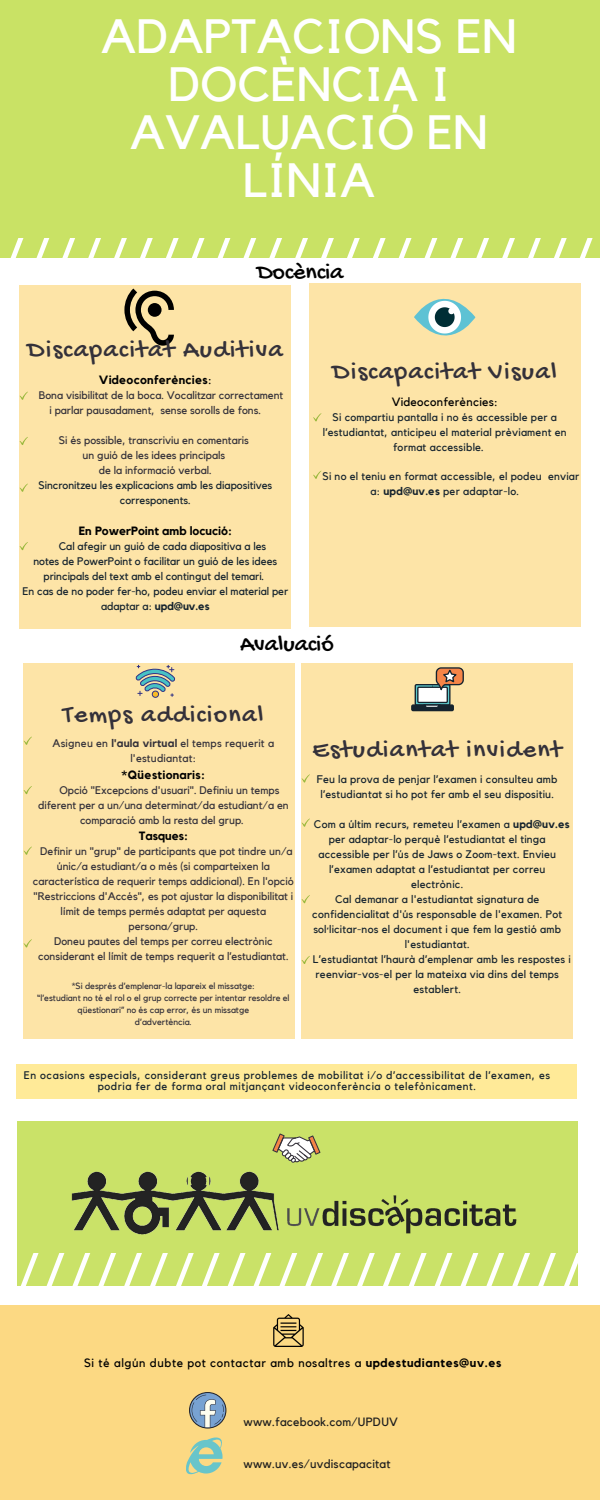
<style>
.page{position:relative;width:600px;height:1500px;background:#fff}
.page>*{position:absolute;margin:0;border:0;box-sizing:border-box;transform-origin:0 0}
.t1{font:48px/48px "Kollektif";color:#fff;text-align:center}
.t2{font:26px "Gochi Hand";letter-spacing:.05em;color:#34313a}
.t3{font:24px "Gochi Hand";color:#000}
.t4{font:12px "Kollektif";letter-spacing:.05em;color:#000}
.t5{font:12px "Kollektif";letter-spacing:.02em;color:#1f1f1f}
.t6{font:700 12px "Kollektif";letter-spacing:.02em;color:#000}
.t7{font:700 12px "Kollektif";color:#000}
.t8{font:12px "Kollektif";letter-spacing:.02em;color:#000}
.t9{font:11px/15px "Kollektif";letter-spacing:.02em;color:#15232e;text-align:center}
.t10{font:11px/15px "Kollektif";color:#34313a;text-align:center}
.t11{font:11px/15px "Kollektif";color:#15232e;text-align:center}
.t12{font:11px/10.5px "Kollektif";letter-spacing:.05em;color:#15232e;text-align:center}
.t13{font:11px/15px "Kollektif";letter-spacing:.02em;color:#34313a;text-align:center}
.t14{font:9px/12px "Kollektif";color:#34313a;text-align:center}
.s1{font-weight:400}
.s2{font-weight:700}
</style>
<div class="page">
<div style="left:0;top:0;width:600px;height:257px;background:#c9e265"></div>
<div style="left:0;top:1305px;width:600px;height:195px;background:#fcd983"></div>
<div style="left:19px;top:285px;width:272px;height:344px;background:#fde4a7"></div>
<div style="left:24px;top:663px;width:271px;height:376px;background:#fde4a7"></div>
<div style="left:309px;top:283px;width:271px;height:344px;background:#fde4a7"></div>
<div style="left:302px;top:663px;width:271px;height:376px;background:#fde4a7"></div>
<div style="left:17px;top:1121px;width:561px;height:164px;background:#c9e265"></div>
<svg style="left:17px;top:1254px;width:561px;height:32px"></svg>
<svg style="left:0;top:239px;width:600px;height:119px"></svg>
<svg style="left:186px;top:1437px;width:37px;height:38px"></svg>
<svg style="left:189px;top:1392px;width:37px;height:37px"></svg>
<svg style="left:20px;top:392px;width:8px;height:8px"></svg>
<svg style="left:313px;top:413px;width:8px;height:8px"></svg>
<svg style="left:20px;top:484px;width:8px;height:8px"></svg>
<svg style="left:20px;top:542px;width:8px;height:8px"></svg>
<svg style="left:20px;top:437px;width:8px;height:8px"></svg>
<svg style="left:313px;top:471px;width:8px;height:8px"></svg>
<svg style="left:24px;top:786px;width:8px;height:8px"></svg>
<svg style="left:24px;top:847px;width:8px;height:8px"></svg>
<svg style="left:24px;top:737px;width:8px;height:8px"></svg>
<svg style="left:24px;top:939px;width:8px;height:8px"></svg>
<svg style="left:302px;top:774px;width:8px;height:9px"></svg>
<svg style="left:302px;top:818px;width:8px;height:9px"></svg>
<svg style="left:302px;top:956px;width:8px;height:8px"></svg>
<svg style="left:302px;top:895px;width:8px;height:8px"></svg>
<div style="left:16px;top:1064px;width:561px;height:35px;background:#ffea98"></div>
<img style="left:71px;top:1171px;width:446px;height:64px">
<img style="left:273px;top:1315px;width:31px;height:31px">
<svg style="left:272px;top:1134px;width:48px;height:29px"></svg>
<div style="left:152px;top:691px;width:7px;height:7px;border:1px solid #303185;border-radius:50%"></div>
<svg style="left:135px;top:665px;width:40px;height:31px"></svg>
<div style="left:415px;top:684px;width:36px;height:22px;border:1px solid #15232e"></div>
<div style="left:418px;top:687px;width:29px;height:15px;background:#fff"></div>
<div style="left:417px;top:687px;width:31px;height:16px;border:1px solid #15232e"></div>
<div style="left:412px;top:705px;width:41px;height:6px;background:#15232e"></div>
<div style="left:411px;top:704px;width:43px;height:7px;border:1px solid #15232e"></div>
<svg style="left:422px;top:667px;width:42px;height:42px"></svg>
<p class="t1" style="left:101px;top:14px;width:417px">ADAPTACIONS EN<br>DOCÈNCIA I<br>AVALUACIÓ EN<br>LÍNIA</p>
<p class="t3" style="left:257px;top:260px;width:88px">Docència</p>
<p class="t2" style="left:28px;top:336px;width:257px">Discapacitat Auditiva</p>
<p class="t6" style="left:99px;top:374px;width:114px">Videoconferències<span class="s1">:</span></p>
<p class="t10" style="left:39px;top:388px;width:246px">Bona visibilitat de la boca. Vocalitzar correctament</p>
<p class="t10" style="left:50px;top:403px;width:213px">i parlar pausadament, sense sorolls de fons.</p>
<p class="t10" style="left:59px;top:433px;width:192px">Si és possible, transcriviu en comentaris</p>
<p class="t10" style="left:83px;top:448px;width:144px">un guió de les idees principals</p>
<p class="t10" style="left:99px;top:463px;width:115px">de la informació verbal.</p>
<p class="t11" style="left:38px;top:478px;width:235px">Sincronitzeu les explicacions amb les diapositives corresponents.</p>
<p class="t7" style="left:79px;top:526px;width:155px">En PowerPoint amb locució:</p>
<p class="t11" style="left:59px;top:539px;width:209px">Cal afegir un guió de cada diapositiva a les</p>
<p class="t11" style="left:33px;top:554px;width:245px">notes de PowerPoint o facilitar un guió de les idees principals del text amb el contingut del temari.</p>
<p class="t11" style="left:23px;top:584px;width:267px">En cas de no poder fer-ho, podeu enviar el material per adaptar a: <span class="s2">upd@uv.es</span></p>
<p class="t2" style="left:333px;top:358px;width:226px">Discapacitat Visual</p>
<p class="t8" style="left:392px;top:397px;width:108px">Videoconferències:</p>
<p class="t9" style="left:333px;top:410px;width:226px">Si compartiu pantalla i no és accessible per a</p>
<p class="t9" style="left:323px;top:425px;width:245px">l’estudiantat, anticipeu el material prèviament en</p>
<p class="t9" style="left:393px;top:440px;width:92px">format accessible.</p>
<p class="t9" style="left:371px;top:469px;width:210px;text-align:left;text-indent:-48px">Si no el teniu en format accessible, el podeu enviar a: <span class="s2">upd@uv.es</span> per adaptar-lo.</p>
<p class="t3" style="left:240px;top:631px;width:95px">Avaluació</p>
<p class="t2" style="left:63px;top:701px;width:202px">Temps addicional</p>
<p class="t13" style="left:52px;top:736px;width:223px">Asigneu en <span class="s2">l'aula virtual</span> el temps requerit a l'estudiantat:</p>
<p class="t6" style="left:122px;top:769px;width:85px">*Qüestionaris:</p>
<p class="t10" style="left:59px;top:783px;width:222px">Opció "Excepcions d'usuari". Definiu un temps</p>
<p class="t10" style="left:38px;top:798px;width:252px">diferent per a un/una determinat/da estudiant/a en</p>
<p class="t10" style="left:80px;top:813px;width:165px">comparació amb la resta del grup.</p>
<p class="t7" style="left:139px;top:831px;width:51px">Tasques:</p>
<p class="t10" style="left:33px;top:844px;width:263px">Definir un "grup" de participants que pot tindre un/a únic/a estudiant/a o més (si comparteixen la característica de requerir temps addicional). En l'opció "Restriccions d'Accés", es pot ajustar la disponibilitat i límit de temps permés adaptat per aquesta persona/grup.</p>
<p class="t10" style="left:38px;top:934px;width:252px">Doneu pautes del temps per correu electrònic considerant el límit de temps requerit a l’estudiantat.</p>
<p class="t14" style="left:72px;top:980px;width:185px">*Si després d’emplenar-la lapareix el missatge:</p>
<p class="t14" style="left:37px;top:992px;width:254px">“l’estudiant no té el rol o el grup correcte per intentar resoldre el qüestionari” no és cap error, és un missatge</p>
<p class="t14" style="left:135px;top:1016px;width:58px">d’advertència.</p>
<p class="t2" style="left:313px;top:736px;width:251px">Estudiantat invident</p>
<p class="t9" style="left:317px;top:772px;width:242px">Feu la prova de penjar l’examen i consulteu amb</p>
<p class="t9" style="left:321px;top:787px;width:235px">l’estudiantat si ho pot fer amb el seu dispositiu.</p>
<p class="t9" style="left:314px;top:817px;width:257px">Com a últim recurs, remeteu l’examen a <span class="s2">upd@uv.es</span></p>
<p class="t9" style="left:329px;top:832px;width:218px">per adaptar-lo perquè l’estudiantat el tinga</p>
<p class="t9" style="left:318px;top:847px;width:239px">accessible per l’ús de Jaws o Zoom-text. Envieu</p>
<p class="t9" style="left:329px;top:862px;width:218px">l’examen adaptat a l’estudiantat per correu</p>
<p class="t9" style="left:411px;top:877px;width:54px">electrònic.</p>
<p class="t9" style="left:312px;top:892px;width:252px">Cal demanar a l'estudiantat signatura de confidencialitat d'ús responsable de l'examen. Pot sol·licitar-nos el document i que fem la gestió amb l'estudiantat.</p>
<p class="t9" style="left:313px;top:952px;width:259px">L’estudiantat l’haurà d’emplenar amb les respostes i</p>
<p class="t9" style="left:316px;top:967px;width:245px">reenviar-vos-el per la mateixa via dins del temps establert.</p>
<p class="t12" style="left:24px;top:1071px;width:528px">En ocasions especials, considerant greus problemes de mobilitat i/o d’accessibilitat de l’examen, es podria fer de forma oral mitjançant videoconferència o telefònicament.</p>
<p class="t4" style="left:84px;top:1357px;width:419px">Si té algún dubte pot contactar amb nosaltres a <span class="s2">updestudiantes@uv.es</span></p>
<p class="t5" style="left:244px;top:1416px;width:156px">www.facebook.com/UPDUV</p>
<p class="t5" style="left:244px;top:1459px;width:149px">www.uv.es/uvdiscapacitat</p>
</div>
